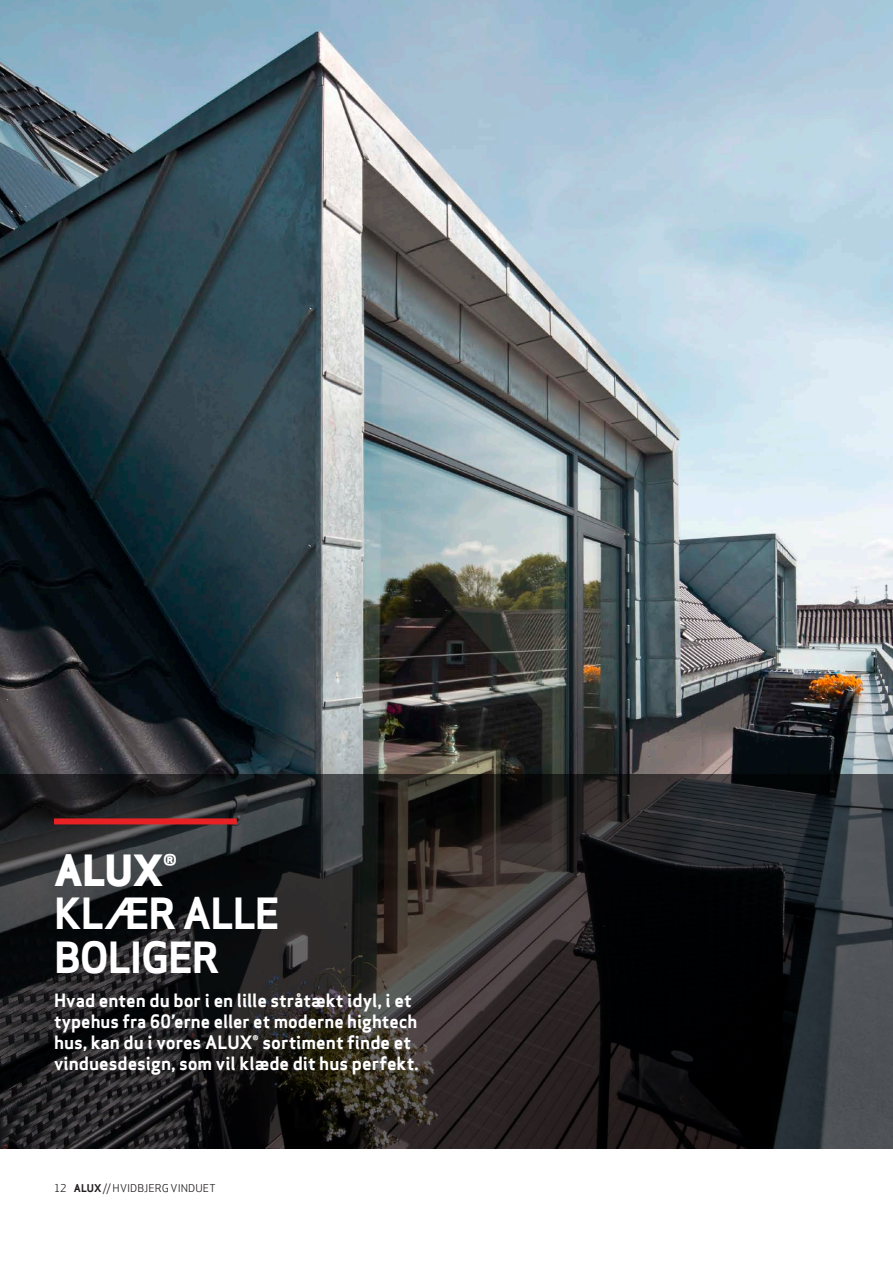
<style>
.page{position:relative;width:893px;height:1263px;background:#fff}
.page>*{position:absolute;margin:0;border:0;box-sizing:border-box;transform-origin:0 0}
.SORT_-_Overskrift{font:42px "Apex Sans Bold T";letter-spacing:-.025em;color:#fff}
.SORT_-_Overskrift-2{font:42px "Apex Sans Extra Bold C";color:#fff}
.SORT_-_Manchet{font:18px/21px "Apex Sans Bold T";color:#fff}
.t1{font:10.5px "Apex Sans Book T";color:#231f20}
.s1{font-family:"Apex Sans Bold T"}
</style>
<div class="page">
<img style="left:0;top:0;width:893px;height:774px">
<svg style="left:0;top:774px;width:893px;height:374px;background:#232324"></svg>
<div style="left:54px;top:818px;width:183px;height:6px;background:#e82224"></div>
<p class="SORT_-_Overskrift-2" style="left:54px;top:843px;width:125px">ALUX®</p>
<p class="SORT_-_Overskrift" style="left:54px;top:886px;width:227px">KLÆR ALLE</p>
<p class="SORT_-_Overskrift" style="left:54px;top:930px;width:167px">BOLIGER</p>
<p class="SORT_-_Manchet" style="left:54px;top:989px;width:366px">Hvad enten du bor i en lille stråtækt idyl, i et typehus fra 60’erne eller et moderne hightech hus, kan du i vores ALUX® sortiment finde et vinduesdesign, som vil klæde dit hus perfekt.</p>
<p class="t1" style="left:54px;top:1181px;width:163px">12 <span class="s1">ALUX</span>// HVIDBJERG VINDUET</p>
</div>
